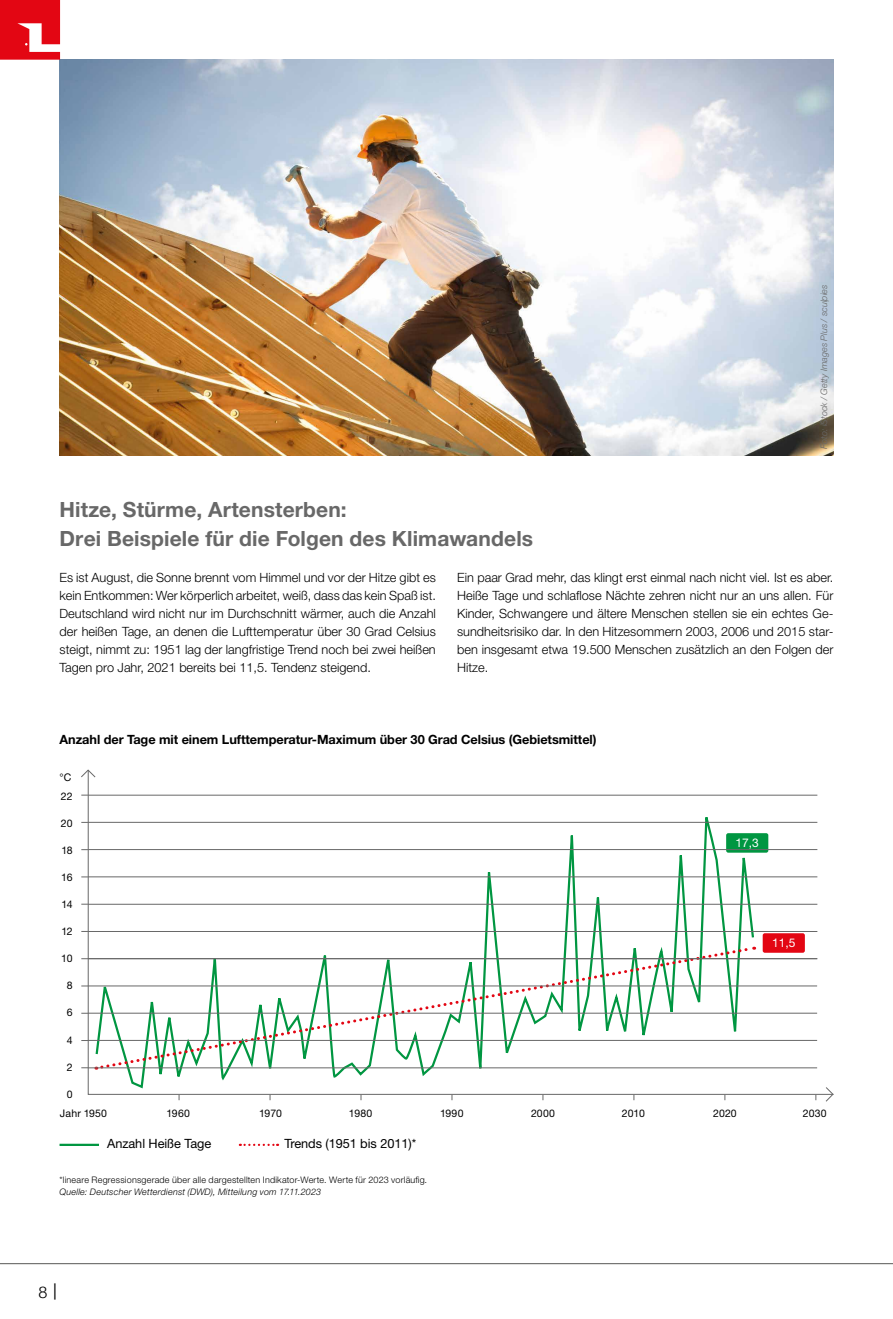
<style>
.page{position:relative;width:893px;height:1319px;background:#fff}
.page>*{position:absolute;margin:0;border:0;box-sizing:border-box;transform-origin:0 0}
.t1{font:700 21px/28.5px "Helvetica Neue LT Pro";letter-spacing:.005em;color:#686868}
.t2{font:300 16.5px "Formata Std";color:#000}
.t3{font:300 12.75px/18px "Helvetica Neue LT Pro";color:#000;text-align:justify}
.t4{font:700 12.75px "Helvetica Neue LT Pro";letter-spacing:-.005em;color:#000}
.t5{font:12.75px "Helvetica Neue LT Pro";letter-spacing:-.005em;color:#000}
.t6{font:12px "Helvetica Neue LT Pro";color:#fff}
.t7{font:10.5px/18.8px "Helvetica Neue LT Pro";letter-spacing:.005em;color:#000}
.t8{font:300 9px/12px "Helvetica Neue LT Pro";letter-spacing:.025em;color:#000}
.t9{font:italic 300 9px "Helvetica Neue LT Pro";color:#686868}
.s1{font-style:italic}
</style>
<div class="page">
<img style="left:60px;top:59px;width:773px;height:396px">
<hr style="left:60px;top:1143px;width:39px;height:2px;background:#009641">
<svg style="left:240px;top:1143px;width:38px;height:2px"></svg>
<svg style="left:87px;top:778px;width:738px;height:316px"></svg>
<svg style="left:94px;top:778px;width:661px;height:323px"></svg>
<div style="left:726px;top:833px;width:42px;height:19px;background:#009641;border-radius:2px"></div>
<svg style="left:98px;top:945px;width:656px;height:125px"></svg>
<svg style="left:825px;top:1087px;width:9px;height:15px"></svg>
<svg style="left:81px;top:769px;width:15px;height:9px"></svg>
<hr style="left:88px;top:1067px;width:729px;height:1px;background:#686868">
<hr style="left:88px;top:1039px;width:729px;height:1px;background:#686868">
<hr style="left:88px;top:1012px;width:729px;height:1px;background:#686868">
<hr style="left:88px;top:985px;width:729px;height:1px;background:#686868">
<hr style="left:88px;top:958px;width:729px;height:1px;background:#686868">
<hr style="left:88px;top:931px;width:729px;height:1px;background:#686868">
<hr style="left:88px;top:903px;width:729px;height:1px;background:#686868">
<hr style="left:88px;top:876px;width:729px;height:1px;background:#686868">
<hr style="left:88px;top:849px;width:729px;height:1px;background:#686868">
<hr style="left:88px;top:822px;width:729px;height:1px;background:#686868">
<hr style="left:88px;top:794px;width:729px;height:1px;background:#686868">
<hr style="left:0;top:1262px;width:893px;height:1px;background:#575756">
<svg style="left:0;top:0;width:60px;height:60px;background:#e72c37"></svg>
<p class="t9" style="left:818px;top:449px;width:166px;rotate:-90deg">Foto: iStock / Getty Images Plus / sculpies</p>
<h1 class="t1" style="left:60px;top:495px;width:475px">Hitze, Stürme, Artensterben:<br>Drei Beispiele für die Folgen des Klimawandels</h1>
<p class="t3" style="left:457px;top:568px;width:378px">Ein paar Grad mehr, das klingt erst einmal nach nicht viel. Ist es aber.<br>Heiße Tage und schlaflose Nächte zehren nicht nur an uns allen. Für Kinder, Schwangere und ältere Menschen stellen sie ein echtes Ge&shy;sundheitsrisiko dar. In den Hitzesommern 2003, 2006 und 2015 star&shy;ben insgesamt etwa 19.500 Menschen zusätzlich an den Folgen der Hitze.</p>
<p class="t3" style="left:60px;top:568px;width:378px">Es ist August, die Sonne brennt vom Himmel und vor der Hitze gibt es kein Entkommen: Wer körperlich arbeitet, weiß, dass das kein Spaß ist.<br>Deutschland wird nicht nur im Durchschnitt wärmer, auch die Anzahl der heißen Tage, an denen die Lufttemperatur über 30 Grad Celsius steigt, nimmt zu: 1951 lag der langfristige Trend noch bei zwei heißen Tagen pro Jahr, 2021 bereits bei 11,5. Tendenz steigend.</p>
<p class="t4" style="left:60px;top:731px;width:539px">Anzahl der Tage mit einem Lufttemperatur-Maximum über 30 Grad Celsius (Gebietsmittel)</p>
<p class="t7" style="left:60px;top:767px;width:15px">°C<br>22</p>
<p class="t7" style="left:61px;top:813px;width:13px">20</p>
<p class="t7" style="left:61px;top:840px;width:13px">18</p>
<p class="t7" style="left:61px;top:867px;width:13px">16</p>
<p class="t7" style="left:61px;top:894px;width:13px">14</p>
<p class="t7" style="left:61px;top:921px;width:13px">12</p>
<p class="t7" style="left:61px;top:948px;width:13px">10</p>
<p class="t7" style="left:67px;top:975px;width:7px">8</p>
<p class="t7" style="left:67px;top:1002px;width:7px">6</p>
<p class="t7" style="left:67px;top:1030px;width:7px">4</p>
<p class="t7" style="left:67px;top:1057px;width:7px">2</p>
<p class="t7" style="left:60px;top:1083px;width:49px;line-height:19.4px;text-indent:7px">0<br>Jahr 1950</p>
<p class="t6" style="left:735px;top:835px;width:25px">17,3</p>
<p class="t6" style="left:772px;top:935px;width:25px">11,5</p>
<p class="t7" style="left:166px;top:1103px;width:25px">1960</p>
<p class="t7" style="left:259px;top:1103px;width:24px">1970</p>
<p class="t7" style="left:349px;top:1103px;width:25px">1980</p>
<p class="t7" style="left:440px;top:1103px;width:25px">1990</p>
<p class="t7" style="left:531px;top:1103px;width:26px">2000</p>
<p class="t7" style="left:622px;top:1103px;width:24px">2010</p>
<p class="t7" style="left:713px;top:1103px;width:25px">2020</p>
<p class="t7" style="left:803px;top:1103px;width:25px">2030</p>
<p class="t5" style="left:107px;top:1135px;width:106px">Anzahl Heiße Tage</p>
<p class="t5" style="left:284px;top:1135px;width:133px">Trends (1951 bis 2011)*</p>
<p class="t8" style="left:60px;top:1173px;width:369px">*lineare Regressionsgerade über alle dargestellten Indikator-Werte. Werte für 2023 vorläufig<span class="s1">.<br>Quelle: Deutscher Wetterdienst (DWD), Mitteilung vom 17.11.2023</span></p>
<p class="t2" style="left:38px;top:1281px;width:20px">8 |</p>
</div>
